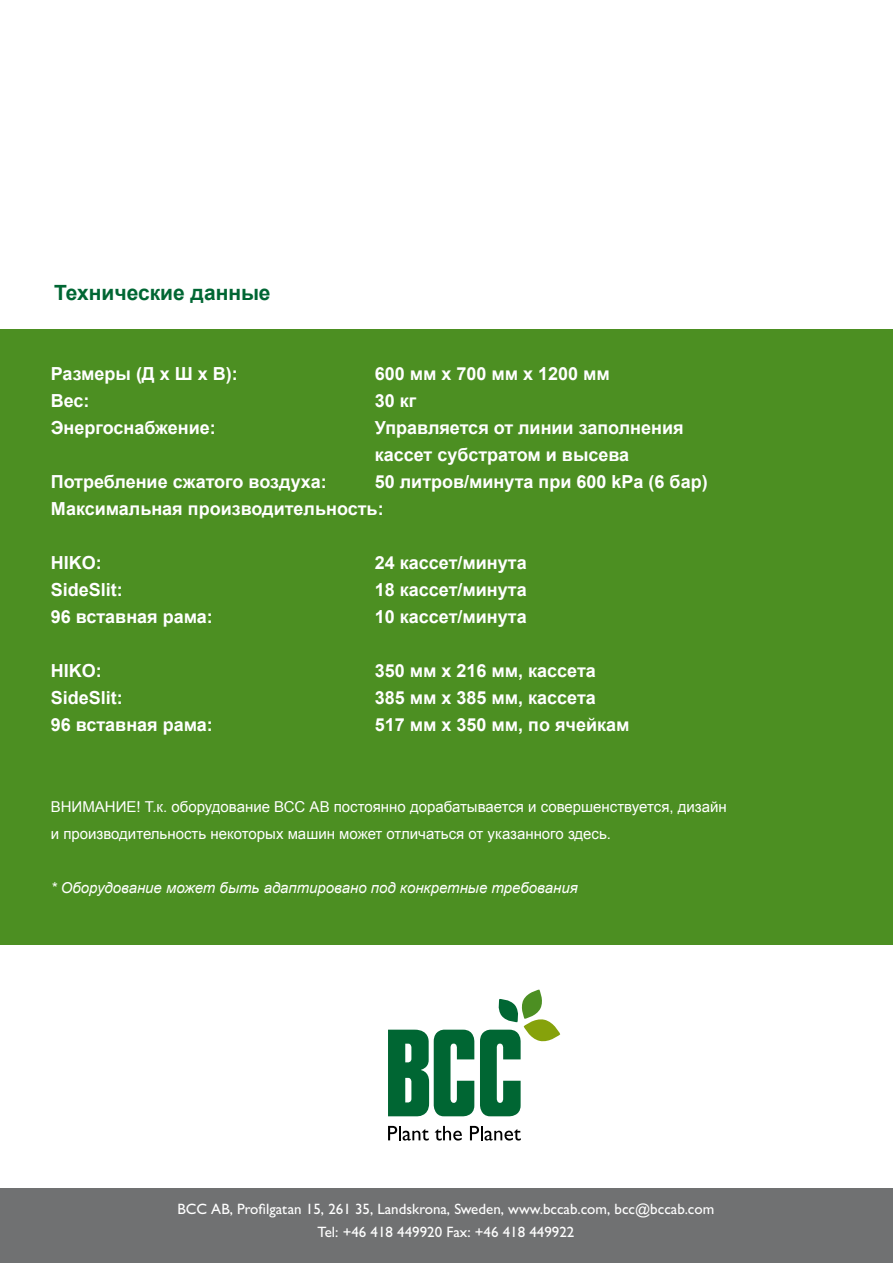
<style>
.page{position:relative;width:893px;height:1263px;background:#fff}
.page>*{position:absolute;margin:0;border:0;box-sizing:border-box;transform-origin:0 0}
.t1{font:700 21px "Arial";color:#063}
.t2{font:700 18px/27px "Arial";color:#fff}
.t3{font:15px/27px "Arial";color:#fff}
.t4{font:500 15px/22.5px "Gill Sans MT Pro";color:#fff;text-align:center}
.t5{font:italic 15px "Arial";color:#fff}
</style>
<div class="page">
<svg style="left:388px;top:989px;width:172px;height:128px"></svg>
<svg style="left:388px;top:1126px;width:41px;height:14px"></svg>
<svg style="left:435px;top:1126px;width:27px;height:14px"></svg>
<svg style="left:470px;top:1126px;width:51px;height:14px"></svg>
<div style="left:0;top:1189px;width:893px;height:74px;background:#707172"></div>
<div style="left:0;top:329px;width:893px;height:616px;background:#4c8f22"></div>
<p class="t1" style="left:54px;top:278px;width:218px">Технические данные</p>
<p class="t2" style="left:51px;top:361px;width:189px">Размеры (Д x Ш x В):</p>
<p class="t2" style="left:375px;top:361px;width:237px">600 мм x 700 мм x 1200 мм</p>
<p class="t2" style="left:51px;top:388px;width:40px">Вес:</p>
<p class="t2" style="left:375px;top:388px;width:43px">30 кг</p>
<p class="t2" style="left:51px;top:415px;width:166px">Энергоснабжение:</p>
<p class="t2" style="left:375px;top:415px;width:310px">Управляется от линии заполнения кассет субстратом и высева</p>
<p class="t2" style="left:51px;top:469px;width:278px">Потребление сжатого воздуха:</p>
<p class="t2" style="left:51px;top:469px;width:658px;text-indent:324px">50 литров/минута при 600 kPa (6 бар)<br>Максимальная производительность:</p>
<p class="t2" style="left:51px;top:550px;width:52px">HIKO:</p>
<p class="t2" style="left:375px;top:550px;width:153px">24 кассет/минута</p>
<p class="t2" style="left:51px;top:577px;width:74px">SideSlit:</p>
<p class="t2" style="left:375px;top:577px;width:153px">18 кассет/минута</p>
<p class="t2" style="left:51px;top:604px;width:164px">96 вставная рама:</p>
<p class="t2" style="left:375px;top:604px;width:153px">10 кассет/минута</p>
<p class="t2" style="left:51px;top:658px;width:52px">HIKO:</p>
<p class="t2" style="left:375px;top:658px;width:222px">350 мм x 216 мм, кассета</p>
<p class="t2" style="left:51px;top:685px;width:74px">SideSlit:</p>
<p class="t2" style="left:375px;top:685px;width:222px">385 мм x 385 мм, кассета</p>
<p class="t2" style="left:51px;top:712px;width:164px">96 вставная рама:</p>
<p class="t2" style="left:375px;top:712px;width:256px">517 мм x 350 мм, по ячейкам</p>
<p class="t3" style="left:51px;top:794px;width:677px">ВНИМАНИЕ! Т.к. оборудование ВСС АВ постоянно дорабатывается и совершенствуется, дизайн и производительность некоторых машин может отличаться от указанного здесь.</p>
<p class="t5" style="left:51px;top:878px;width:528px">* Оборудование может быть адаптировано под конкретные требования</p>
<p class="t4" style="left:177px;top:1197px;width:538px">BCC AB, Profilgatan 15, 261 35, Landskrona, Sweden, www.bccab.com, bcc@bccab.com<br>Tel: +46 418 449920 Fax: +46 418 449922</p>
</div>
